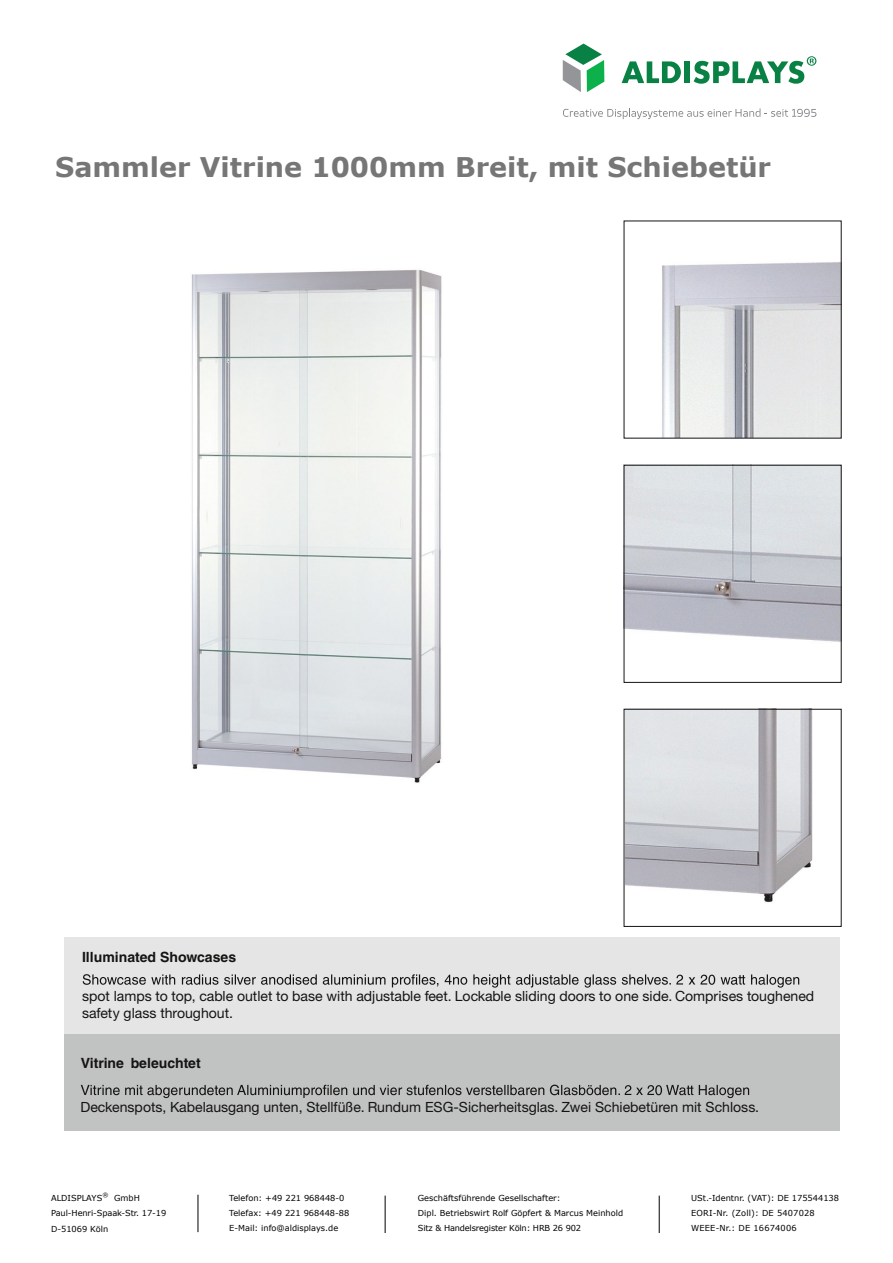
<style>
.page{position:relative;width:893px;height:1263px;background:#fff}
.page>*{position:absolute;margin:0;border:0;box-sizing:border-box;transform-origin:0 0}
.t1{font:700 27.15px "Verdana";color:#767676}
.t2{font:14.1px/17px "Helvetica Neue";color:#141412}
.t3{font:700 14.1px "Helvetica";color:#141412}
.t4{font:9.75px "Verdana";color:#141412}
.t5{font:8.25px "Verdana";color:#000}
.t6{font:8.25px "Verdana";letter-spacing:.02em;color:#000}
.t7{font:8.25px "Verdana";letter-spacing:-.02em;color:#000}
.t8{font:6px "Verdana";color:#000}
</style>
<div class="page">
<svg style="left:622px;top:61px;width:59px;height:22px"></svg>
<div style="left:684px;top:61px;width:6px;height:22px;background:#098044"></div>
<svg style="left:694px;top:56px;width:122px;height:28px"></svg>
<svg style="left:563px;top:44px;width:41px;height:48px"></svg>
<svg style="left:563px;top:108px;width:253px;height:11px"></svg>
<hr style="left:385px;top:1195px;width:1px;height:38px;background:#000">
<hr style="left:659px;top:1195px;width:1px;height:38px;background:#000">
<hr style="left:198px;top:1195px;width:1px;height:37px;background:#000">
<div style="left:64px;top:1034px;width:776px;height:97px;background:#c1c2c2"></div>
<div style="left:64px;top:937px;width:776px;height:97px;background:#e5e5e6"></div>
<svg style="left:83px;top:974px;width:716px;height:14px"></svg>
<svg style="left:81px;top:1085px;width:668px;height:13px"></svg>
<img style="left:662px;top:262px;width:177px;height:174px">
<img style="left:626px;top:465px;width:216px;height:218px">
<div style="left:624px;top:465px;width:217px;height:218px;border:1px solid #141412"></div>
<img style="left:626px;top:711px;width:187px;height:192px">
<div style="left:624px;top:709px;width:217px;height:218px;border:1px solid #141412"></div>
<img style="left:191px;top:269px;width:251px;height:514px">
<p class="t1" style="left:55px;top:148px;width:717px">Sammler Vitrine 1000mm Breit, mit Schiebetür</p>
<p class="t3" style="left:82px;top:949px;width:156px">Illuminated Showcases</p>
<p class="t2" style="left:82px;top:988px;width:734px">spot lamps to top, cable outlet to base with adjustable feet. Lockable sliding doors to one side. Comprises toughened safety glass throughout.</p>
<p class="t3" style="left:81px;top:1054px;width:122px">Vitrine beleuchtet</p>
<p class="t2" style="left:80px;top:1098px;width:680px">Deckenspots, Kabelausgang unten, Stellfüße. Rundum ESG-Sicherheitsglas. Zwei Schiebetüren mit Schloss.</p>
<p class="t8" style="left:102px;top:1191px;width:7px">®</p>
<p class="t5" style="left:114px;top:1193px;width:27px">GmbH</p>
<p class="t5" style="left:51px;top:1208px;width:117px">Paul-Henri-Spaak-Str. 17-19</p>
<p class="t5" style="left:51px;top:1223px;width:59px">D-51069 Köln</p>
<p class="t5" style="left:51px;top:1193px;width:53px">ALDISPLAYS</p>
<p class="t5" style="left:229px;top:1192px;width:117px">Telefon: +49 221 968448-0</p>
<p class="t5" style="left:229px;top:1207px;width:122px">Telefax: +49 221 968448-88</p>
<p class="t5" style="left:229px;top:1222px;width:111px">E-Mail: info@aldisplays.de</p>
<p class="t5" style="left:418px;top:1192px;width:144px">Geschäftsführende Gesellschafter:</p>
<p class="t5" style="left:418px;top:1207px;width:207px">Dipl. Betriebswirt Rolf Göpfert &amp; Marcus Meinhold</p>
<p class="t7" style="left:418px;top:1222px;width:165px">Sitz &amp; Handelsregister Köln: HRB 26 902</p>
<p class="t5" style="left:691px;top:1192px;width:149px">USt.-Identnr. (VAT): DE 175544138</p>
<p class="t6" style="left:691px;top:1207px;width:125px">EORI-Nr. (Zoll): DE 5407028</p>
<p class="t6" style="left:691px;top:1222px;width:107px">WEEE-Nr.: DE 16674006</p>
<p class="t4" style="left:390px;top:1194px;width:165px">Telefax: (+49) 221 / 968 448-88</p>
<p class="t4" style="left:709px;top:1193px;width:132px">E-Mail: info@aldisplays.de</p>
</div>
